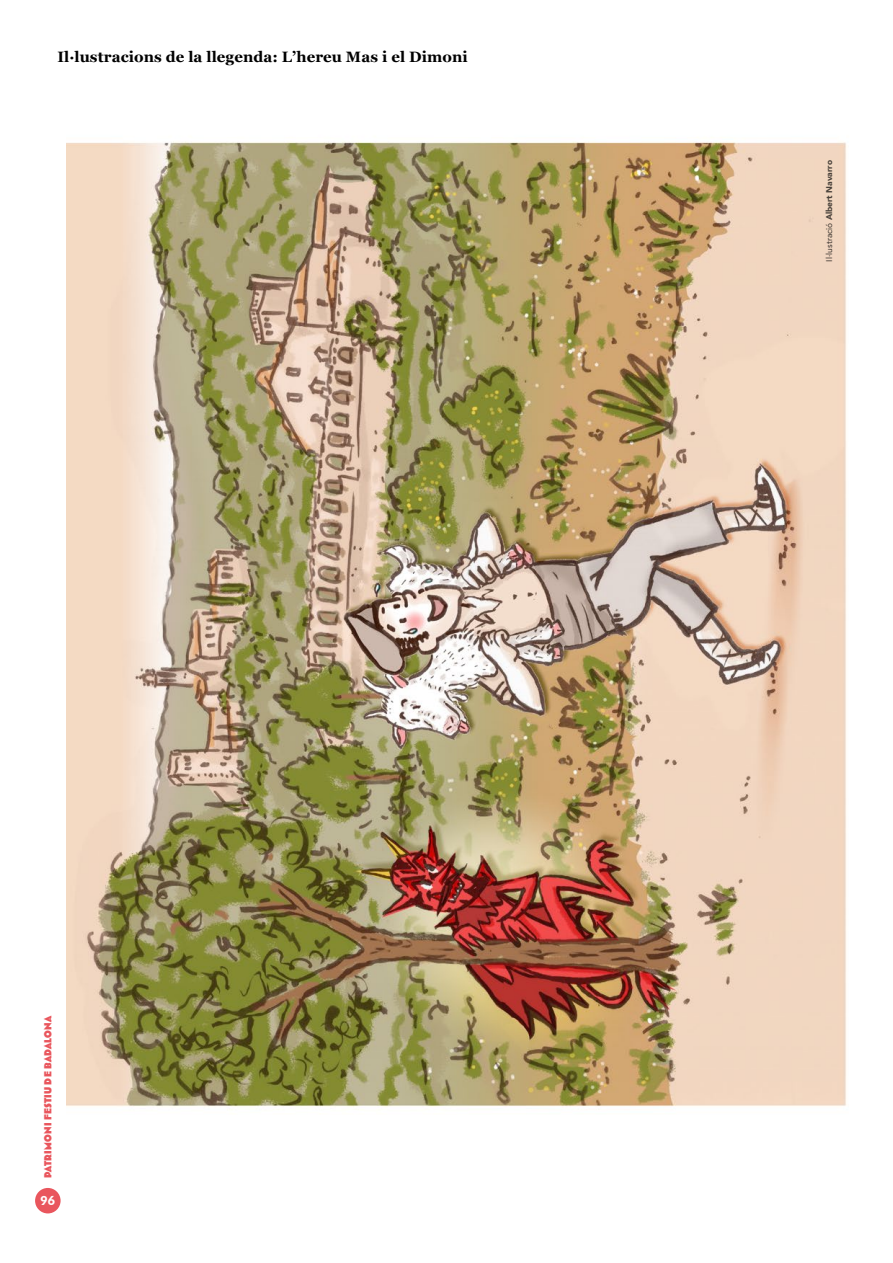
<style>
.page{position:relative;width:893px;height:1263px;background:#fff}
.page>*{position:absolute;margin:0;border:0;box-sizing:border-box;transform-origin:0 0}
.t1{font:700 15px "Georgia";letter-spacing:.005em;color:#000}
.t2{font:900 12.3px "Lato";color:#fff}
.t3{font:9.75px "Bovine MVB";letter-spacing:.025em;color:#e9565d}
.t4{font:900 8.4px "Avenir";color:#000}
.s1{font-weight:500}
</style>
<div class="page">
<div style="left:35px;top:1188px;width:26px;height:25px;background:#e9565d;border-radius:50%"></div>
<img style="left:67px;top:141px;width:780px;height:969px">
<p class="t1" style="left:57px;top:45px;width:412px">Il·lustracions de la llegenda: L’hereu Mas i el Dimoni</p>
<p class="t3" style="left:43px;top:1178px;width:164px;rotate:-90deg">PATRIMONI FESTIU DE BADALONA</p>
<p class="t2" style="left:41px;top:1191px;width:16px">96</p>
<p class="t4" style="left:822px;top:262px;width:103px;rotate:-90deg"><span class="s1">Il·lustració</span> Albert Navarro</p>
</div>
